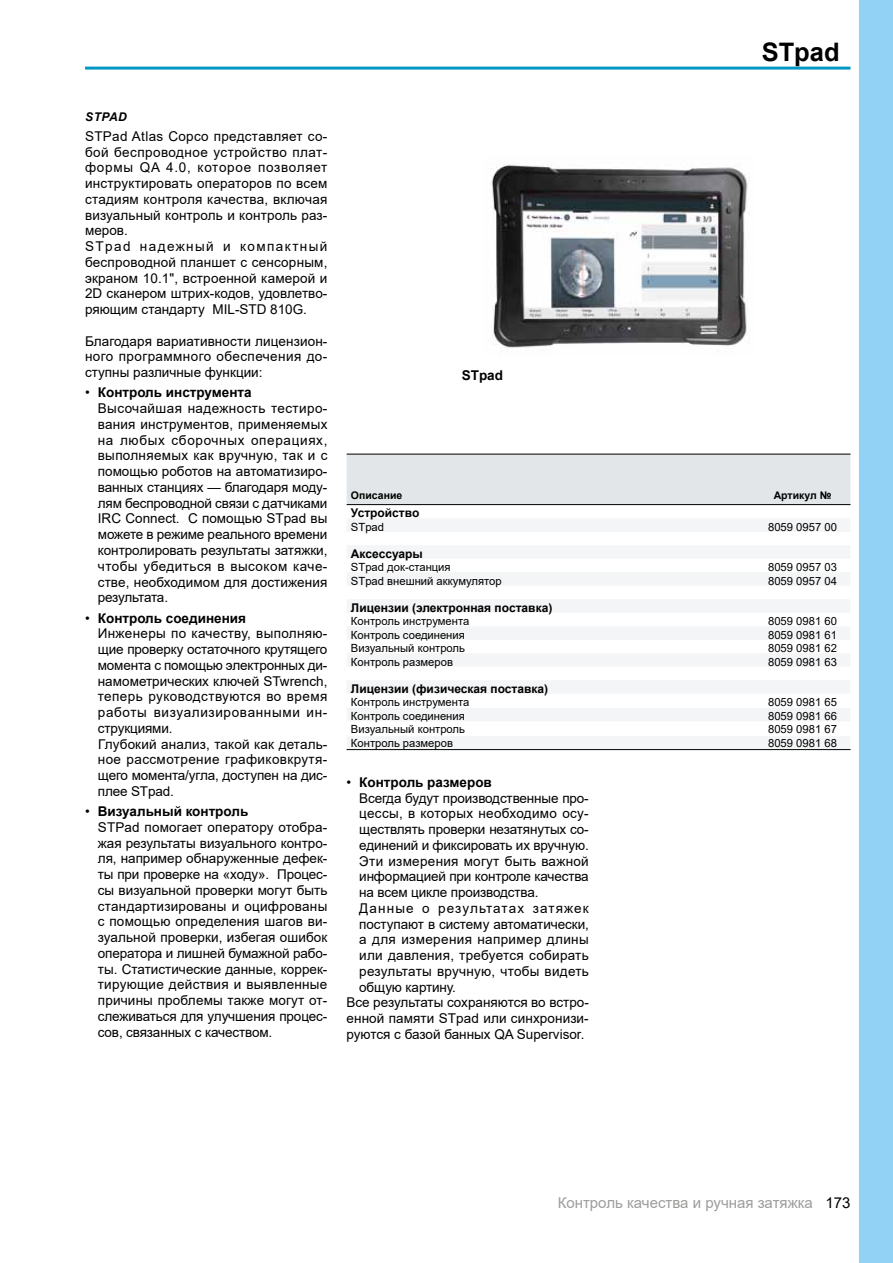
<style>
.page{position:relative;width:893px;height:1263px;background:#fff}
.page>*{position:absolute;margin:0;border:0;box-sizing:border-box;transform-origin:0 0}
.t1{font:700 25.5px "Arial";color:#000}
.t2{font:15px "Arial";color:#9d9d9c}
.t3{font:13.5px/15.8px "Arial";letter-spacing:.005em;color:#000}
.t4{font:13.5px "Arial";letter-spacing:.025em;color:#000}
.t5{font:13.5px "Arial";letter-spacing:.085em;color:#000}
.t6{font:700 13.5px "Arial";color:#000}
.t7{font:700 12px "Arial";color:#000}
.t8{font:italic 700 12px "Arial";letter-spacing:.035em;color:#000}
.t9{font:11.25px "Arial";color:#000}
.t10{font:700 10.5px "Arial";color:#000}
.s1{font-weight:700}
.s2{font-weight:400}
.s3{color:#000}
</style>
<div class="page">
<div style="left:859px;top:0;width:34px;height:1263px;background:#92d2f4"></div>
<hr style="left:85px;top:67px;width:765px;height:3px;background:#0097c4">
<div style="left:347px;top:454px;width:503px;height:50px;background:#e3e6e8"></div>
<div style="left:347px;top:653px;width:503px;height:14px;background:#f4f5f6"></div>
<div style="left:347px;top:518px;width:503px;height:14px;background:#f4f5f6"></div>
<div style="left:347px;top:545px;width:503px;height:14px;background:#f4f5f6"></div>
<div style="left:347px;top:572px;width:503px;height:14px;background:#f4f5f6"></div>
<div style="left:347px;top:599px;width:503px;height:14px;background:#f4f5f6"></div>
<div style="left:347px;top:626px;width:503px;height:14px;background:#f4f5f6"></div>
<hr style="left:347px;top:454px;width:503px;height:1px;background:#000">
<hr style="left:347px;top:504px;width:503px;height:1px;background:#000">
<div style="left:347px;top:680px;width:503px;height:14px;background:#f4f5f6"></div>
<div style="left:347px;top:736px;width:503px;height:14px;background:#f4f5f6"></div>
<hr style="left:347px;top:749px;width:503px;height:1px;background:#000">
<img style="left:491px;top:164px;width:257px;height:188px">
<div style="left:347px;top:708px;width:503px;height:13px;background:#f4f5f6"></div>
<p class="t8" style="left:85px;top:109px;width:43px">STPAD</p>
<p class="t3" style="left:85px;top:128px;width:244px">STPad Atlas Copco представляет со&shy;бой беспроводное устройство плат&shy;формы QA 4.0, которое позволяет инструктировать операторов по всем стадиям контроля качества, включая визуальный контроль и контроль раз&shy;меров.<br>STpad надежный и компактный беспроводной планшет с сенсорным, экраном 10.1", встроенной камерой и<br>2D сканером штрих-кодов, удовлетво&shy;ряющим стандарту MIL-STD 810G.</p>
<p class="t3" style="left:85px;top:333px;width:244px;text-align:justify">Благодаря вариативности лицензион&shy;ного программного обеспечения до&shy;ступны различные функции:</p>
<p class="t3" style="left:98px;top:385px;width:231px;text-indent:-13px">• <span class="s1">Контроль инструмента<br></span>Высочайшая надежность тестиро&shy;вания инструментов, применяемых на любых сборочных операциях, выполняемых как вручную, так и с помощью роботов на автоматизиро&shy;ванных станциях — благодаря моду&shy;лям беспроводной связи с датчиками<br>IRC Connect. С помощью STpad вы можете в режиме реального времени контролировать результаты затяжки, чтобы убедиться в высоком каче&shy;стве, необходимом для достижения результата.</p>
<p class="t3" style="left:98px;top:610px;width:231px;text-indent:-13px">• <span class="s1">Контроль соединения<br></span>Инженеры по качеству, выполняю&shy;щие проверку остаточного крутящего момента с помощью электронных ди&shy;намометрических ключей STwrench, теперь руководствуются во время работы визуализированными ин&shy;струкциями.<br>Глубокий анализ, такой как деталь&shy;ное рассмотрение графиковкрутя&shy;щего момента/угла, доступен на дис&shy;плее STpad.</p>
<p class="t3" style="left:98px;top:803px;width:231px;text-indent:-13px">• <span class="s1">Визуальный контроль<br></span>STPad помогает оператору отобра&shy;жая результаты визуального контро&shy;ля, например обнаруженные дефек&shy;ты при проверке на «ходу». Процес&shy;сы визуальной проверки могут быть стандартизированы и оцифрованы с помощью определения шагов ви&shy;зуальной проверки, избегая ошибок оператора и лишней бумажной рабо&shy;ты. Статистические данные, коррек&shy;тирующие действия и выявленные причины проблемы также могут от&shy;слеживаться для улучшения процес&shy;сов, связанных с качеством.</p>
<p class="t6" style="left:462px;top:366px;width:43px">STpad</p>
<h1 class="t1" style="left:762px;top:34px;width:79px">STpad</h1>
<p class="t10" style="left:351px;top:488px;width:53px">Описание</p>
<p class="t10" style="left:774px;top:488px;width:59px">Артикул №</p>
<p class="t7" style="left:351px;top:504px;width:70px">Устройство</p>
<p class="t9" style="left:351px;top:519px;width:35px">STpad</p>
<p class="t9" style="left:768px;top:519px;width:70px">8059 0957 00</p>
<p class="t7" style="left:351px;top:545px;width:73px">Аксессуары</p>
<p class="t9" style="left:351px;top:559px;width:101px">STpad док-станция</p>
<p class="t9" style="left:768px;top:559px;width:70px">8059 0957 03</p>
<p class="t9" style="left:351px;top:573px;width:152px">STpad внешний аккумулятор</p>
<p class="t9" style="left:768px;top:573px;width:70px">8059 0957 04</p>
<p class="t7" style="left:351px;top:599px;width:203px">Лицензии (электронная поставка)</p>
<p class="t9" style="left:351px;top:613px;width:120px">Контроль инструмента</p>
<p class="t9" style="left:768px;top:613px;width:70px">8059 0981 60</p>
<p class="t9" style="left:351px;top:627px;width:115px">Контроль соединения</p>
<p class="t9" style="left:768px;top:627px;width:70px">8059 0981 61</p>
<p class="t9" style="left:351px;top:640px;width:116px">Визуальный контроль</p>
<p class="t9" style="left:768px;top:640px;width:70px">8059 0981 62</p>
<p class="t9" style="left:351px;top:654px;width:104px">Контроль размеров</p>
<p class="t9" style="left:768px;top:654px;width:70px">8059 0981 63</p>
<p class="t7" style="left:351px;top:680px;width:199px">Лицензии (физическая поставка)</p>
<p class="t9" style="left:351px;top:694px;width:120px">Контроль инструмента</p>
<p class="t9" style="left:768px;top:694px;width:70px">8059 0981 65</p>
<p class="t9" style="left:351px;top:708px;width:115px">Контроль соединения</p>
<p class="t9" style="left:768px;top:708px;width:70px">8059 0981 66</p>
<p class="t9" style="left:351px;top:721px;width:116px">Визуальный контроль</p>
<p class="t9" style="left:768px;top:721px;width:70px">8059 0981 67</p>
<p class="t9" style="left:351px;top:735px;width:104px">Контроль размеров</p>
<p class="t9" style="left:768px;top:735px;width:70px">8059 0981 68</p>
<p class="t6" style="left:346px;top:772px;width:147px"><span class="s2">•</span> Контроль размеров</p>
<p class="t3" style="left:359px;top:790px;width:231px">Всегда будут производственные про-</p>
<p class="t4" style="left:359px;top:804px;width:231px">цессы, в которых необходимо осу-</p>
<p class="t3" style="left:359px;top:821px;width:231px">ществлять проверки незатянутых со-</p>
<p class="t3" style="left:359px;top:837px;width:231px">единений и фиксировать их вручную.</p>
<p class="t3" style="left:359px;top:853px;width:231px">Эти измерения могут быть важной</p>
<p class="t3" style="left:359px;top:868px;width:231px">информацией при контроле качества</p>
<p class="t3" style="left:359px;top:884px;width:181px">на всем цикле производства.</p>
<p class="t5" style="left:359px;top:899px;width:231px">Данные о результатах затяжек</p>
<p class="t3" style="left:359px;top:916px;width:231px">поступают в систему автоматически,</p>
<p class="t4" style="left:359px;top:930px;width:231px">а для измерения например длины</p>
<p class="t3" style="left:359px;top:947px;width:231px">или давления, требуется собирать</p>
<p class="t3" style="left:359px;top:963px;width:231px">результаты вручную, чтобы видеть</p>
<p class="t3" style="left:359px;top:979px;width:98px">общую картину.</p>
<p class="t3" style="left:346px;top:995px;width:244px">Все результаты сохраняются во встро-</p>
<p class="t3" style="left:346px;top:1010px;width:244px">енной памяти STpad или синхронизи-</p>
<p class="t3" style="left:346px;top:1026px;width:239px">руются с базой банных QA Supervisor.</p>
<p class="t2" style="left:558px;top:1192px;width:294px">Контроль качества и ручная затяжка <span class="s3">173</span></p>
</div>
